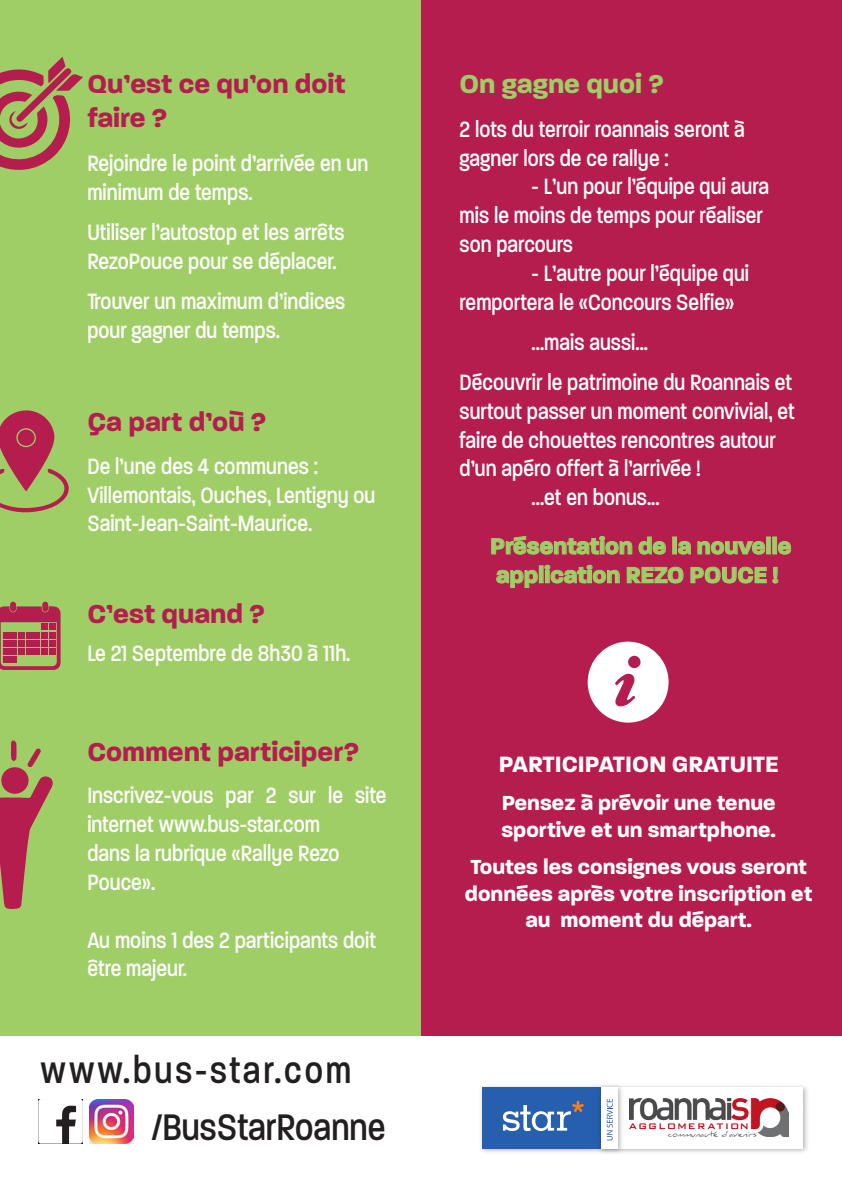
<style>
.page{position:relative;width:842px;height:1191px;background:#fff}
.page>*{position:absolute;margin:0;border:0;box-sizing:border-box;transform-origin:0 0}
.t1{font:500 40px "Paralucent Cond";letter-spacing:.07em;color:#231f20}
.t2{font:500 40px "Paralucent Cond";color:#231f20}
.TITRE_PARAGRAPHE{font:700 28px/33.6px "Paralucent";color:#b51d4f}
.TITRE_PARAGRAPHE-2{font:700 28px "Paralucent";color:#9fce66}
.t3{font:500 24px/28.8px "Paralucent Cond";color:#fff}
.TITRE_PARAGRAPHE-3{font:700 24px "Paralucent";color:#9fce66}
.TITRE_PARAGRAPHE-4{font:700 24px "Paralucent";color:#fff}
.TITRE_PARAGRAPHE-5{font:700 22px/26.4px "Paralucent";color:#fff}
</style>
<div class="page">
<div style="left:0;top:0;width:421px;height:1035px;background:#9fce66"></div>
<div style="left:421px;top:0;width:421px;height:1035px;background:#b51d4f"></div>
<img style="left:481px;top:1086px;width:114px;height:67px">
<div style="left:482px;top:1087px;width:124px;height:61px;background:#255fad"></div>
<img style="left:626px;top:1086px;width:182px;height:67px">
<div style="left:606px;top:1087px;width:197px;height:61px;background:#fff"></div>
<img style="left:595px;top:1085px;width:31px;height:68px">
<div style="left:601px;top:1087px;width:17px;height:61px;background:#fff"></div>
<svg style="left:607px;top:1099px;width:6px;height:41px"></svg>
<svg style="left:503px;top:1100px;width:81px;height:31px"></svg>
<img style="left:629px;top:1098px;width:159px;height:38px">
<svg style="left:38px;top:1099px;width:45px;height:44px"></svg>
<img style="left:90px;top:1099px;width:44px;height:44px">
<svg style="left:0;top:57px;width:83px;height:113px"></svg>
<svg style="left:587px;top:641px;width:82px;height:81px"></svg>
<svg style="left:491px;top:535px;width:175px;height:20px"></svg>
<svg style="left:677px;top:541px;width:14px;height:14px"></svg>
<svg style="left:697px;top:541px;width:69px;height:14px"></svg>
<div style="left:766px;top:537px;width:4px;height:17px;border:1px solid #9fce66"></div>
<svg style="left:777px;top:541px;width:15px;height:14px"></svg>
<svg style="left:496px;top:569px;width:42px;height:19px"></svg>
<div style="left:539px;top:566px;width:4px;height:17px;border:1px solid #9fce66"></div>
<svg style="left:545px;top:565px;width:75px;height:19px"></svg>
<svg style="left:626px;top:566px;width:58px;height:18px"></svg>
<svg style="left:690px;top:566px;width:89px;height:18px"></svg>
<svg style="left:0;top:410px;width:69px;height:103px"></svg>
<div style="left:18px;top:429px;width:17px;height:17px;background:#b51d4f;border-radius:50%"></div>
<svg style="left:0;top:601px;width:61px;height:69px"></svg>
<svg style="left:0;top:776px;width:53px;height:133px"></svg>
<div style="left:1px;top:767px;width:28px;height:27px;background:#b51d4f;border-radius:50%"></div>
<svg style="left:27px;top:748px;width:14px;height:19px"></svg>
<svg style="left:11px;top:740px;width:6px;height:21px"></svg>
<p class="TITRE_PARAGRAPHE" style="left:87px;top:67px;width:260px">Qu’est ce qu’on doit faire ?</p>
<p class="TITRE_PARAGRAPHE-2" style="left:459px;top:67px;width:206px">On gagne quoi ?</p>
<p class="t3" style="left:459px;top:115px;width:287px">2 lots du terroir roannais seront à gagner lors de ce rallye :</p>
<p class="t3" style="left:459px;top:172px;width:311px;text-indent:72px">- L’un pour l’équipe qui aura mis le moins de temps pour réaliser son parcours</p>
<p class="t3" style="left:459px;top:259px;width:291px;text-indent:72px">- L’autre pour l’équipe qui remportera le «Concours Selfie»</p>
<p class="t3" style="left:531px;top:328px;width:118px">...mais aussi...</p>
<p class="t3" style="left:459px;top:368px;width:337px">Découvrir le patrimoine du Roannais et surtout passer un moment convivial, et faire de chouettes rencontres autour d’un apéro offert à l’arrivée !</p>
<p class="t3" style="left:531px;top:483px;width:130px">...et en bonus...</p>
<p class="t3" style="left:87px;top:149px;width:282px">Rejoindre le point d’arrivée en un minimum de temps.</p>
<p class="t3" style="left:87px;top:218px;width:259px">Utiliser l’autostop et les arrêts<br>RezoPouce pour se déplacer.</p>
<p class="t3" style="left:87px;top:287px;width:260px">Trouver un maximum d’indices pour gagner du temps.</p>
<p class="TITRE_PARAGRAPHE" style="left:87px;top:406px;width:180px">Ça part d’où ?</p>
<p class="t3" style="left:87px;top:452px;width:290px">De l’une des 4 communes :<br>Villemontais, Ouches, Lentigny ou<br>Saint-Jean-Saint-Maurice.</p>
<p class="TITRE_PARAGRAPHE" style="left:87px;top:597px;width:179px">C’est quand ?</p>
<p class="t3" style="left:87px;top:639px;width:265px">Le 21 Septembre de 8h30 à 11h.</p>
<p class="TITRE_PARAGRAPHE" style="left:87px;top:735px;width:273px">Comment participer?</p>
<p class="t3" style="left:87px;top:781px;width:301px">Inscrivez-vous par 2 sur le site internet www.bus-star.com</p>
<p class="t3" style="left:87px;top:839px;width:254px">dans la rubrique «Rallye Rezo<br>Pouce».</p>
<p class="t3" style="left:87px;top:925px;width:290px">Au moins 1 des 2 participants doit être majeur.</p>
<p class="t1" style="left:41px;top:1047px;width:312px">www.bus-star.com</p>
<p class="t2" style="left:152px;top:1103px;width:235px">/BusStarRoanne</p>
<p class="TITRE_PARAGRAPHE-3" style="left:490px;top:532px;width:303px">Présentation de la nouvelle</p>
<p class="TITRE_PARAGRAPHE-3" style="left:496px;top:560px;width:284px">application REZO POUCE !</p>
<p class="TITRE_PARAGRAPHE-4" style="left:499px;top:750px;width:282px">PARTICIPATION GRATUITE</p>
<p class="TITRE_PARAGRAPHE-5" style="left:501px;top:790px;width:276px">Pensez à prévoir une tenue sportive et un smartphone.</p>
<p class="TITRE_PARAGRAPHE-5" style="left:465px;top:854px;width:349px;text-align:center">Toutes les consignes vous seront données après votre inscription et au moment du départ.</p>
</div>
